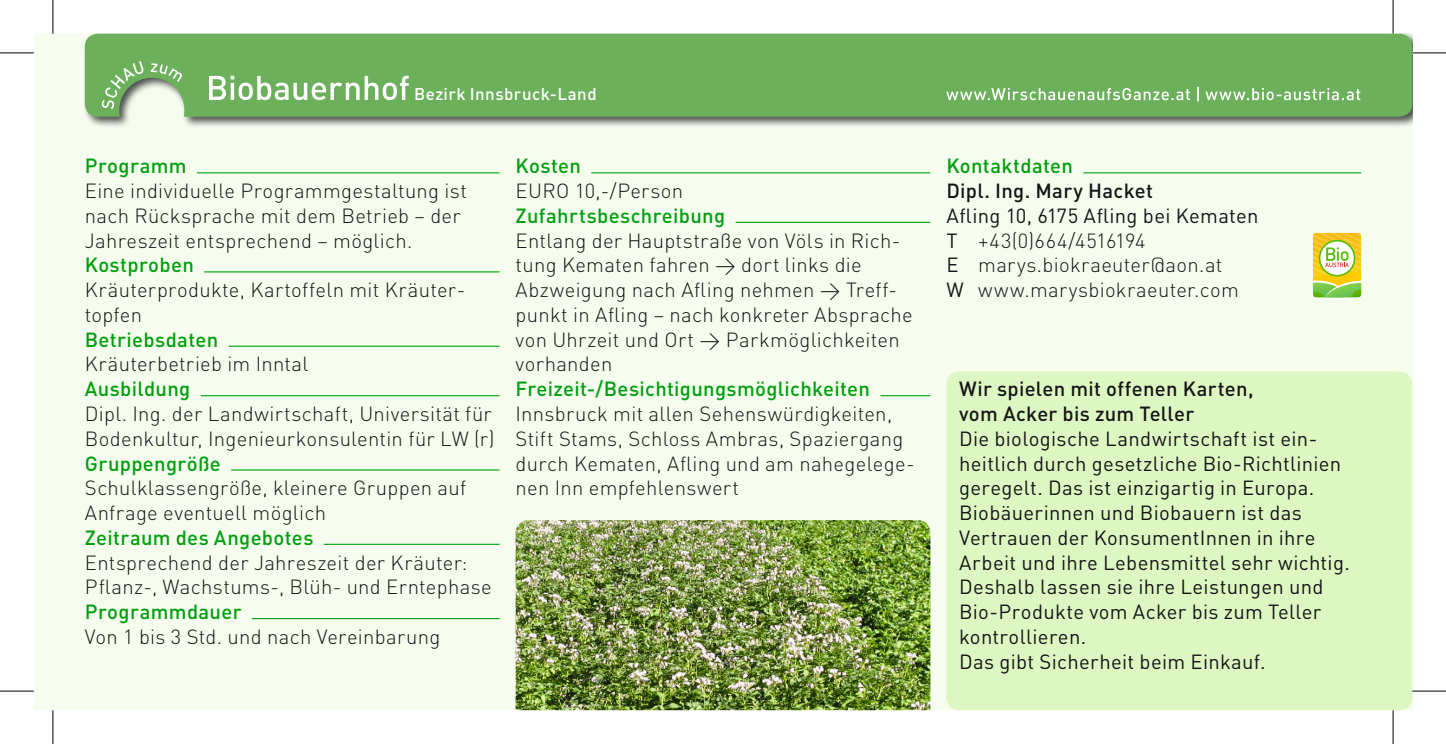
<style>
.page{position:relative;width:1446px;height:744px;background:#fff}
.page>*{position:absolute;margin:0;border:0;box-sizing:border-box;transform-origin:0 0}
.t1{font:300 20.25px/24.8px "DIN";letter-spacing:.015em;color:#151616}
.t2{font:20.25px/24.8px "DIN";letter-spacing:.015em;color:#151616}
.t3{font:500 20.25px "DIN";letter-spacing:.015em;color:#009f0e}
.t4{font:500 20.25px/24.8px "DIN";letter-spacing:.015em;color:#151616}
.t5{font:500 16.88px "DIN";letter-spacing:.025em;color:#fff}
.s1{font-weight:400}
</style>
<div class="page">
<div style="left:34px;top:34px;width:1377px;height:676px;background:#f6fdef"></div>
<div style="left:82px;top:34px;width:1329px;height:94px;background:#151616;opacity:.75"></div>
<div style="left:85px;top:34px;width:1326px;height:83px;background:#6cb05b"></div>
<svg style="left:946px;top:87px;width:414px;height:14px"></svg>
<svg style="left:209px;top:76px;width:200px;height:24px"></svg>
<svg style="left:101px;top:61px;width:81px;height:48px"></svg>
<div style="left:946px;top:371px;width:465px;height:339px;background:#ddf7c3;border-radius:13px"></div>
<svg style="left:1312px;top:233px;width:48px;height:64px"></svg>
<img style="left:515px;top:520px;width:415px;height:190px">
<hr style="left:197px;top:172px;width:302px;height:1px;background:#009f0e">
<hr style="left:204px;top:271px;width:295px;height:1px;background:#009f0e">
<hr style="left:228px;top:345px;width:271px;height:2px;background:#009f0e">
<hr style="left:201px;top:395px;width:298px;height:1px;background:#009f0e">
<hr style="left:231px;top:469px;width:268px;height:1px;background:#009f0e">
<hr style="left:324px;top:543px;width:175px;height:2px;background:#009f0e">
<hr style="left:252px;top:618px;width:247px;height:1px;background:#009f0e">
<hr style="left:591px;top:172px;width:339px;height:1px;background:#009f0e">
<hr style="left:735px;top:222px;width:195px;height:1px;background:#009f0e">
<hr style="left:880px;top:395px;width:50px;height:1px;background:#009f0e">
<hr style="left:1083px;top:172px;width:277px;height:1px;background:#009f0e">
<hr style="left:0;top:53px;width:34px;height:1px;background:#000">
<hr style="left:1411px;top:53px;width:34px;height:1px;background:#000">
<hr style="left:0;top:690px;width:34px;height:1px;background:#000">
<hr style="left:1411px;top:690px;width:34px;height:1px;background:#000">
<hr style="left:53px;top:0;width:1px;height:34px;background:#000">
<hr style="left:53px;top:710px;width:1px;height:34px;background:#000">
<hr style="left:1392px;top:0;width:1px;height:34px;background:#000">
<hr style="left:1392px;top:710px;width:1px;height:34px;background:#000">
<p class="t5" style="left:414px;top:83px;width:184px">Bezirk Innsbruck-Land</p>
<p class="t3" style="left:85px;top:153px;width:103px">Programm</p>
<p class="t1" style="left:85px;top:178px;width:383px">Eine individuelle Programmgestaltung ist nach Rücksprache mit dem Betrieb – der<br>Jahreszeit entsprechend – möglich.</p>
<p class="t3" style="left:85px;top:252px;width:110px">Kostproben</p>
<p class="t1" style="left:85px;top:277px;width:379px">Kräuterprodukte, Kartoffeln mit Kräuter&shy;topfen</p>
<p class="t3" style="left:85px;top:326px;width:135px">Betriebsdaten</p>
<p class="t1" style="left:85px;top:351px;width:225px">Kräuterbetrieb im Inntal</p>
<p class="t3" style="left:85px;top:376px;width:107px">Ausbildung</p>
<p class="t1" style="left:85px;top:401px;width:411px">Dipl. Ing. der Landwirtschaft, Universität für<br>Bodenkultur, Ingenieurkonsulentin für LW (r)</p>
<p class="t3" style="left:85px;top:450px;width:137px">Gruppengröße</p>
<p class="t1" style="left:85px;top:475px;width:383px">Schulklassengröße, kleinere Gruppen auf<br>Anfrage eventuell möglich</p>
<p class="t3" style="left:85px;top:524px;width:230px">Zeitraum des Angebotes</p>
<p class="t1" style="left:85px;top:549px;width:408px">Entsprechend der Jahreszeit der Kräuter:<br>Pflanz-, Wachstums-, Blüh- und Erntephase</p>
<p class="t3" style="left:85px;top:598px;width:158px">Programmdauer</p>
<p class="t1" style="left:85px;top:624px;width:357px">Von 1 bis 3 Std. und nach Vereinbarung</p>
<p class="t3" style="left:515px;top:153px;width:67px">Kosten</p>
<p class="t1" style="left:515px;top:178px;width:169px">EURO 10,-/Person</p>
<p class="t3" style="left:515px;top:203px;width:211px">Zufahrtsbeschreibung</p>
<p class="t1" style="left:515px;top:228px;width:399px">Entlang der Hauptstraße von Völs in Rich&shy;tung Kematen fahren &gt; dort links die Abzweigung nach Afling nehmen &gt; Treff&shy;punkt in Afling – nach konkreter Absprache von Uhrzeit und Ort &gt; Parkmöglichkeiten vorhanden</p>
<p class="t3" style="left:515px;top:376px;width:356px">Freizeit-/Besichtigungsmöglichkeiten</p>
<p class="t1" style="left:515px;top:401px;width:400px">Innsbruck mit allen Sehenswürdigkeiten, Stift Stams, Schloss Ambras, Spaziergang durch Kematen, Afling und am nahegelege&shy;nen Inn empfehlenswert</p>
<p class="t3" style="left:946px;top:153px;width:128px">Kontaktdaten</p>
<p class="t4" style="left:946px;top:178px;width:208px">Dipl. Ing. Mary Hacket</p>
<p class="t1" style="left:946px;top:203px;width:314px"><span class="s1">Afling 10, 6175 Afling bei Kematen<br>T</span> +43(0)664/4516194<br><span class="s1">E</span> marys.biokraeuter@aon.at<br><span class="s1">W</span> www.marysbiokraeuter.com</p>
<p class="t4" style="left:959px;top:376px;width:296px">Wir spielen mit offenen Karten, vom Acker bis zum Teller</p>
<p class="t2" style="left:959px;top:425px;width:392px">Die biologische Landwirtschaft ist ein&shy;heitlich durch gesetzliche Bio-Richtlinien geregelt. Das ist einzigartig in Europa.<br>Biobäuerinnen und Biobauern ist das Vertrauen der KonsumentInnen in ihre Arbeit und ihre Lebensmittel sehr wichtig.<br>Deshalb lassen sie ihre Leistungen und Bio-Produkte vom Acker bis zum Teller kontrollieren.<br>Das gibt Sicherheit beim Einkauf.</p>
</div>
